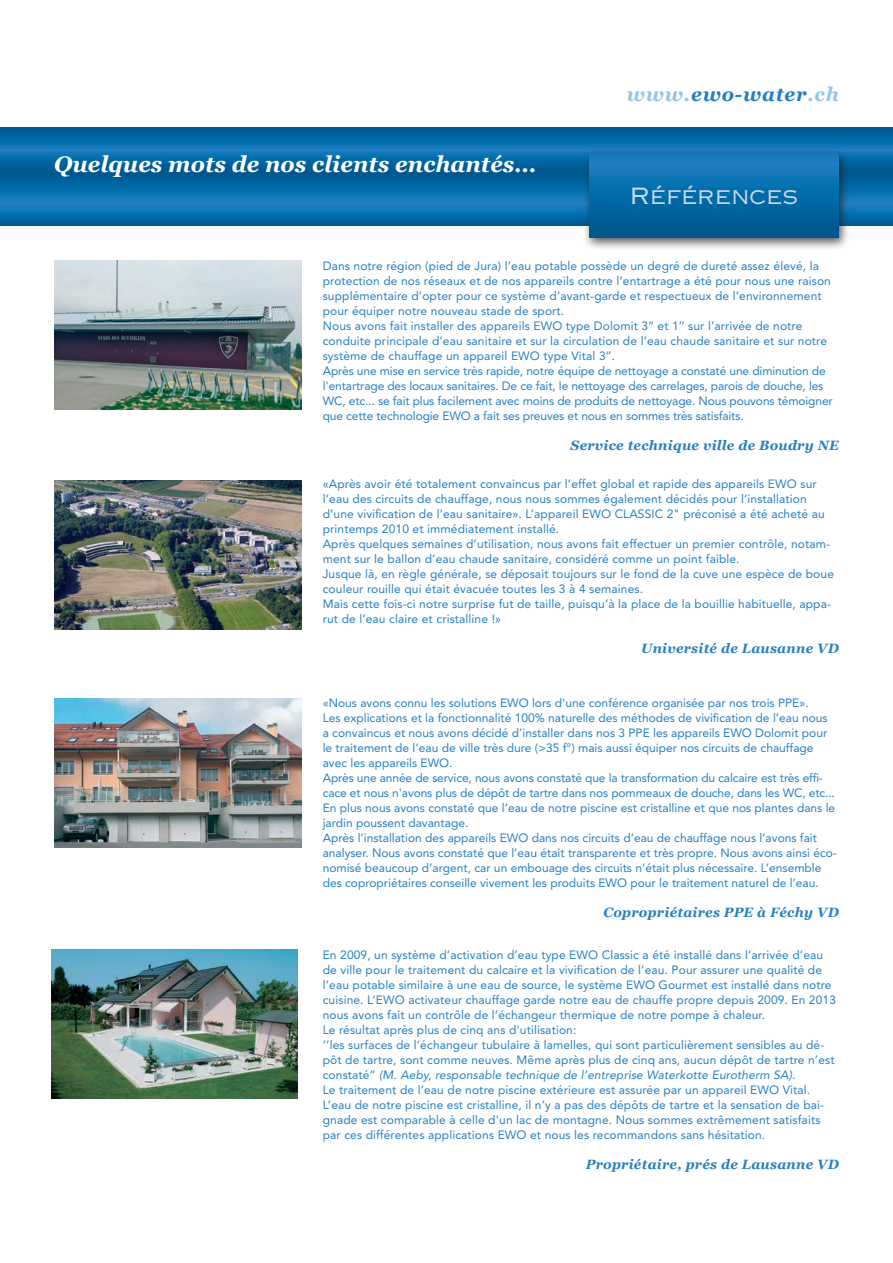
<style>
.page{position:relative;width:893px;height:1263px;background:#fff}
.page>*{position:absolute;margin:0;border:0;box-sizing:border-box;transform-origin:0 0}
.HD_Produkt_georgia{font:italic 700 22.5px "Georgia";color:#fff}
.t1{font:22.5px "Copperplate Gothic Std 32 AB";color:#ccd8ed}
.t2{font:italic 700 19.5px "Georgia";letter-spacing:.04em;color:#257fc3}
.kursiv{font:italic 700 13.5px "Georgia";letter-spacing:.02em;color:#257fc3}
.copy{font:italic 700 13.5px "Georgia";letter-spacing:.02em;color:#257fc3}
.copy_WdW{font:12px/15px "Avenir LT Std";letter-spacing:.01em;color:#257fc3}
.copy_WdW-2{font:12px/15px "Avenir LT Std";letter-spacing:-.01em;color:#257fc3}
.s1{color:#92c5ea}
.s2{font-style:italic}
</style>
<div class="page">
<div style="left:0;top:127px;width:893px;height:13px;background:#005b92"></div>
<svg style="left:1px;top:133px;width:892px;height:92px;background:#076ca9"></svg>
<div style="left:582px;top:148px;width:268px;height:102px;background:#231f20;opacity:.75"></div>
<div style="left:589px;top:154px;width:250px;height:84px;background:linear-gradient(to bottom,#1982c6,#00558b)"></div>
<img style="left:55px;top:261px;width:246px;height:149px">
<img style="left:51px;top:949px;width:247px;height:149px">
<img style="left:54px;top:698px;width:247px;height:149px">
<img style="left:54px;top:480px;width:248px;height:149px">
<svg style="left:0;top:133px;width:1px;height:92px"></svg>
<p class="HD_Produkt_georgia" style="left:54px;top:152px;width:484px">Quelques mots de nos clients enchantés...</p>
<p class="t2" style="left:627px;top:83px;width:214px"><span class="s1">www.</span>ewo-water<span class="s1">.ch</span></p>
<p class="t1" style="left:630px;top:182px;width:170px">Références</p>
<p class="copy_WdW" style="left:323px;top:258px;width:510px">Dans notre région (pied de Jura) l’eau potable possède un degré de dureté assez élevé, la protection de nos réseaux et de nos appareils contre l’entartrage a été pour nous une raison supplémentaire d’opter pour ce système d’avant-garde et respectueux de l’environnement pour équiper notre nouveau stade de sport.</p>
<p class="copy_WdW" style="left:323px;top:318px;width:506px">Nous avons fait installer des appareils EWO type Dolomit 3’’ et 1’’ sur l’arrivée de notre conduite principale d’eau sanitaire et sur la circulation de l’eau chaude sanitaire et sur notre système de chauffage un appareil EWO type Vital 3’’.</p>
<p class="copy_WdW-2" style="left:323px;top:363px;width:512px">Après une mise en service très rapide, notre équipe de nettoyage a constaté une diminution de l'entartrage des locaux sanitaires. De ce fait, le nettoyage des carrelages, parois de douche, les WC, etc... se fait plus facilement avec moins de produits de nettoyage. Nous pouvons témoigner que cette technologie EWO a fait ses preuves et nous en sommes très satisfaits.</p>
<p class="kursiv" style="left:571px;top:438px;width:270px">Service technique ville de Boudry NE</p>
<p class="copy_WdW" style="left:323px;top:476px;width:504px">«Après avoir été totalement convaincus par l’effet global et rapide des appareils EWO sur l’eau des circuits de chauffage, nous nous sommes également décidés pour l’installation d’une vivification de l’eau sanitaire». L’appareil EWO CLASSIC 2" préconisé a été acheté au printemps 2010 et immédiatement installé.</p>
<p class="copy_WdW" style="left:323px;top:536px;width:509px">Après quelques semaines d’utilisation, nous avons fait effectuer un premier contrôle, notam&shy;ment sur le ballon d’eau chaude sanitaire, considéré comme un point faible.</p>
<p class="copy_WdW" style="left:323px;top:566px;width:513px">Jusque là, en règle générale, se déposait toujours sur le fond de la cuve une espèce de boue couleur rouille qui était évacuée toutes les 3 à 4 semaines.</p>
<p class="copy_WdW" style="left:323px;top:596px;width:510px">Mais cette fois-ci notre surprise fut de taille, puisqu’à la place de la bouillie habituelle, appa&shy;rut de l’eau claire et cristalline !»</p>
<p class="copy" style="left:641px;top:640px;width:199px">Université de Lausanne VD</p>
<p class="copy_WdW" style="left:323px;top:696px;width:487px">«Nous avons connu les solutions EWO lors d'une conférence organisée par nos trois PPE».</p>
<p class="copy_WdW" style="left:323px;top:711px;width:506px">Les explications et la fonctionnalité 100% naturelle des méthodes de vivification de l’eau nous</p>
<p class="copy_WdW" style="left:323px;top:726px;width:506px">a convaincus et nous avons décidé d’installer dans nos 3 PPE les appareils EWO Dolomit pour le traitement de l’eau de ville très dure (&gt;35 f°) mais aussi équiper nos circuits de chauffage avec les appareils EWO.</p>
<p class="copy_WdW-2" style="left:323px;top:771px;width:514px">Après une année de service, nous avons constaté que la transformation du calcaire est très effi&shy;cace et nous n'avons plus de dépôt de tartre dans nos pommeaux de douche, dans les WC, etc...<br>En plus nous avons constaté que l’eau de notre piscine est cristalline et que nos plantes dans le jardin poussent davantage.</p>
<p class="copy_WdW" style="left:323px;top:831px;width:516px">Après l’installation des appareils EWO dans nos circuits d’eau de chauffage nous l’avons fait analyser. Nous avons constaté que l’eau était transparente et très propre. Nous avons ainsi éco&shy;nomisé beaucoup d’argent, car un embouage des circuits n’était plus nécessaire. L’ensemble des copropriétaires conseille vivement les produits EWO pour le traitement naturel de l’eau.</p>
<p class="kursiv" style="left:603px;top:905px;width:237px">Copropriétaires PPE à Féchy VD</p>
<p class="copy_WdW" style="left:323px;top:947px;width:515px">En 2009, un système d’activation d’eau type EWO Classic a été installé dans l’arrivée d’eau de ville pour le traitement du calcaire et la vivification de l’eau. Pour assurer une qualité de l’eau potable similaire à une eau de source, le système EWO Gourmet est installé dans notre cuisine. L’EWO activateur chauffage garde notre eau de chauffe propre depuis 2009. En 2013 nous avons fait un contrôle de l’échangeur thermique de notre pompe à chaleur.</p>
<p class="copy_WdW" style="left:323px;top:1022px;width:255px">Le résultat après plus de cinq ans d'utilisation:</p>
<p class="copy_WdW" style="left:323px;top:1037px;width:513px">‘’les surfaces de l’échangeur tubulaire à lamelles, qui sont particulièrement sensibles au dé&shy;pôt de tartre, sont comme neuves. Même après plus de cinq ans, aucun dépôt de tartre n’est constaté’’ <span class="s2">(M. Aeby, responsable technique de l’entreprise Waterkotte Eurotherm SA).</span></p>
<p class="copy_WdW" style="left:323px;top:1082px;width:503px">Le traitement de l’eau de notre piscine extérieure est assurée par un appareil EWO Vital.<br>L’eau de notre piscine est cristalline, il n’y a pas des dépôts de tartre et la sensation de bai&shy;gnade est comparable à celle d'un lac de montagne. Nous sommes extrêmement satisfaits par ces différentes applications EWO et nous les recommandons sans hésitation.</p>
<p class="kursiv" style="left:586px;top:1156px;width:255px">Propriétaire, prés de Lausanne VD</p>
</div>
